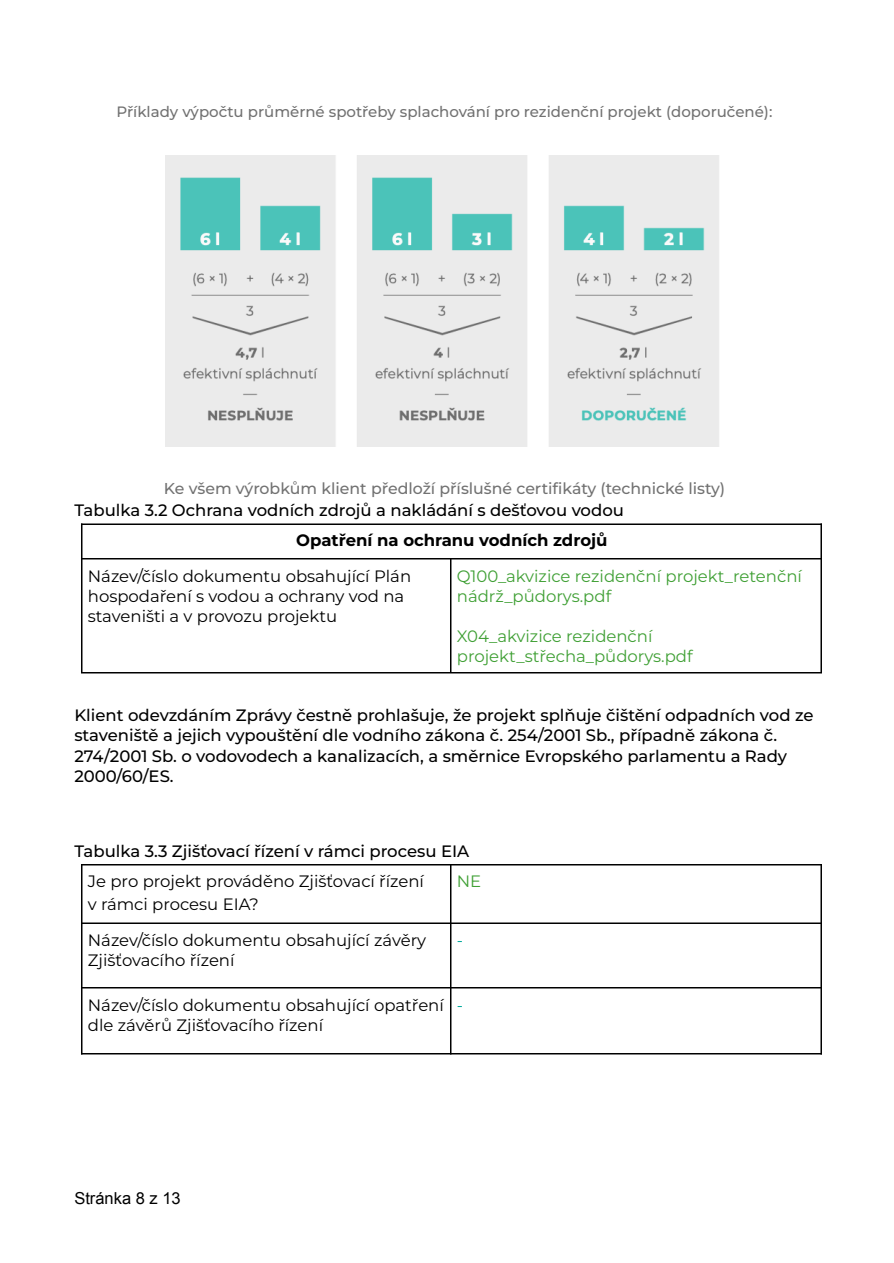
<style>
.page{position:relative;width:894px;height:1263px;background:#fff}
.page>*{position:absolute;margin:0;border:0;box-sizing:border-box;transform-origin:0 0}
.t1{font:500 16.5px/20.1px "Montserrat";color:#000}
.t2{font:16.5px/20.1px "Montserrat";color:#000}
.t3{font:16.5px/20.1px "Montserrat";color:#40a035}
.t4{font:700 16.5px "Montserrat";color:#000}
.t5{font:16.5px "Arial";color:#000}
.t6{font:16.5px "Montserrat";color:#00aa9d}
.t7{font:500 15.75px "Montserrat";color:#727272}
.t8{font:500 15px "Montserrat";color:#727272}
</style>
<div class="page">
<hr style="left:81px;top:524px;width:1px;height:148px;background:#000">
<hr style="left:450px;top:558px;width:1px;height:114px;background:#000">
<hr style="left:820px;top:524px;width:2px;height:148px;background:#000">
<hr style="left:81px;top:524px;width:741px;height:1px;background:#000">
<hr style="left:81px;top:558px;width:741px;height:2px;background:#000">
<hr style="left:81px;top:672px;width:741px;height:2px;background:#000">
<hr style="left:81px;top:864px;width:1px;height:191px;background:#000">
<hr style="left:450px;top:864px;width:1px;height:191px;background:#000">
<hr style="left:820px;top:864px;width:2px;height:191px;background:#000">
<hr style="left:81px;top:864px;width:741px;height:2px;background:#000">
<hr style="left:81px;top:923px;width:741px;height:1px;background:#000">
<hr style="left:81px;top:987px;width:741px;height:2px;background:#000">
<hr style="left:81px;top:1053px;width:741px;height:2px;background:#000">
<img style="left:166px;top:155px;width:553px;height:292px">
<p class="t8" style="left:117px;top:102px;width:657px">Příklady výpočtu průměrné spotřeby splachování pro rezidenční projekt (doporučené):</p>
<p class="t7" style="left:164px;top:478px;width:563px">Ke všem výrobkům klient předloží příslušné certifi káty (technické listy)</p>
<p class="t1" style="left:74px;top:500px;width:551px">Tabulka 3.2 Ochrana vodních zdrojů a nakládání s dešťovou vodou</p>
<p class="t4" style="left:296px;top:530px;width:313px">Opatření na ochranu vodních zdrojů</p>
<p class="t2" style="left:88px;top:566px;width:325px">Název/číslo dokumentu obsahující Plán hospodaření s vodou a ochrany vod na staveništi a v provozu projektu</p>
<p class="t3" style="left:457px;top:566px;width:347px">Q100_akvizice rezidenční projekt_retenční nádrž_půdorys.pdf</p>
<p class="t3" style="left:457px;top:626px;width:237px">X04_akvizice rezidenční projekt_střecha_půdorys.pdf</p>
<p class="t1" style="left:74px;top:705px;width:741px">Klient odevzdáním Zprávy čestně prohlašuje, že projekt splňuje čištění odpadních vod ze staveniště a jejich vypouštění dle vodního zákona č. 254/2001 Sb., případně zákona č.<br>274/2001 Sb. o vodovodech a kanalizacích, a směrnice Evropského parlamentu a Rady 2000/60/ES.</p>
<p class="t1" style="left:74px;top:841px;width:396px">Tabulka 3.3 Zjišťovací řízení v rámci procesu EIA</p>
<p class="t2" style="left:88px;top:869px;width:338px;line-height:23.1px">Je pro projekt prováděno Zjišťovací řízení v rámci procesu EIA?</p>
<p class="t3" style="left:457px;top:871px;width:26px">NE</p>
<p class="t2" style="left:88px;top:930px;width:340px">Název/číslo dokumentu obsahující závěry<br>Zjišťovacího řízení</p>
<p class="t6" style="left:457px;top:930px;width:8px">-</p>
<p class="t2" style="left:88px;top:995px;width:357px">Název/číslo dokumentu obsahující opatření dle závěrů Zjišťovacího řízení</p>
<p class="t6" style="left:457px;top:995px;width:8px">-</p>
<p class="t5" style="left:74px;top:1189px;width:108px">Stránka 8 z 13</p>
</div>
